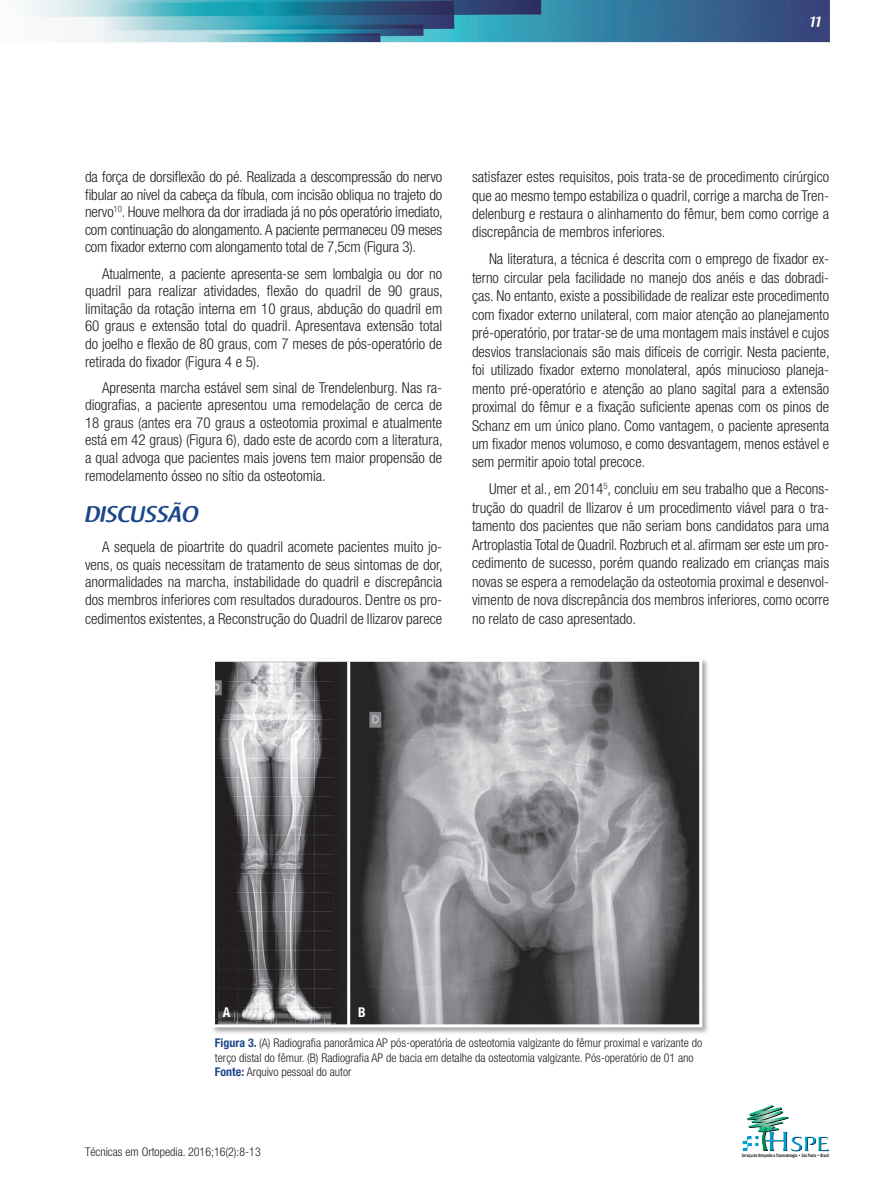
<style>
.page{position:relative;width:893px;height:1191px;background:#fff}
.page>*{position:absolute;margin:0;border:0;box-sizing:border-box;transform-origin:0 0}
._5_Intertitulo_1{font:600 22.5px "Raspoutine";color:#1c4788}
._4_Texto{font:300 condensed 15px/18.5px "Helvetica Neue";color:#231f20;text-align:justify}
.t1{font:600 15px "Raspoutine";color:#fff}
._6_1_Figura_Letra{font:700 condensed 13.5px "Helvetica Neue";color:#fff}
._6_Figura{font:300 condensed 12px/14.4px "Helvetica Neue";color:#231f20}
.t2{font:4.5px "News Goth Cn BT Bold";letter-spacing:-.01em;color:#231f20}
.s1{font-weight:700;color:#1c4788}
</style>
<div class="page">
<img style="left:25px;top:0;width:804px;height:43px">
<img style="left:742px;top:1105px;width:87px;height:47px">
<div style="left:211px;top:657px;width:499px;height:378px;background:#231f20;opacity:.4"></div>
<img style="left:216px;top:663px;width:482px;height:360px">
<div style="left:212px;top:659px;width:490px;height:368px;border:3px solid #fff"></div>
<hr style="left:347px;top:661px;width:3px;height:366px;background:#fff">
<p class="t1" style="left:809px;top:14px;width:13px">11</p>
<p class="_4_Texto" style="left:85px;top:168px;width:359px;line-height:17.5px">da força de dorsiflexão do pé. Realizada a descompressão do nervo fibular ao nível da cabeça da fíbula, com incisão obliqua no trajeto do nervo<sup>10</sup>. Houve melhora da dor irradiada já no pós operatório imediato, com continuação do alongamento. A paciente permaneceu 09 meses com fixador externo com alongamento total de 7,5cm (Figura 3).</p>
<p class="_4_Texto" style="left:85px;top:264px;width:359px;line-height:17.5px;text-indent:17px">Atualmente, a paciente apresenta-se sem lombalgia ou dor no quadril para realizar atividades, flexão do quadril de 90 graus, limitação da rotação interna em 10 graus, abdução do quadril em 60 graus e extensão total do quadril. Apresentava extensão total do joelho e flexão de 80 graus, com 7 meses de pós-operatório de retirada do fixador (Figura 4 e 5).</p>
<p class="_4_Texto" style="left:85px;top:378px;width:359px;line-height:17.5px;text-indent:17px">Apresenta marcha estável sem sinal de Trendelenburg. Nas ra&shy;diografias, a paciente apresentou uma remodelação de cerca de 18 graus (antes era 70 graus a osteotomia proximal e atualmente está em 42 graus) (Figura 6), dado este de acordo com a literatura, a qual advoga que pacientes mais jovens tem maior propensão de remodelamento ósseo no sítio da osteotomia.</p>
<p class="_5_Intertitulo_1" style="left:85px;top:501px;width:115px">DISCUSSÃO</p>
<p class="_4_Texto" style="left:85px;top:537px;width:359px;line-height:17.9px;text-indent:17px">A sequela de pioartrite do quadril acomete pacientes muito jo&shy;vens, os quais necessitam de tratamento de seus sintomas de dor, anormalidades na marcha, instabilidade do quadril e discrepância dos membros inferiores com resultados duradouros. Dentre os pro&shy;cedimentos existentes, a Reconstrução do Quadril de Ilizarov parece</p>
<p class="_4_Texto" style="left:472px;top:167px;width:359px">satisfazer estes requisitos, pois trata-se de procedimento cirúrgico que ao mesmo tempo estabiliza o quadril, corrige a marcha de Tren&shy;delenburg e restaura o alinhamento do fêmur, bem como corrige a discrepância de membros inferiores.</p>
<p class="_4_Texto" style="left:472px;top:250px;width:359px;text-indent:17px">Na literatura, a técnica é descrita com o emprego de fixador ex&shy;terno circular pela facilidade no manejo dos anéis e das dobradi&shy;ças. No entanto, existe a possibilidade de realizar este procedimento com fixador externo unilateral, com maior atenção ao planejamento pré-operatório, por tratar-se de uma montagem mais instável e cujos desvios translacionais são mais difíceis de corrigir. Nesta paciente, foi utilizado fixador externo monolateral, após minucioso planeja&shy;mento pré-operatório e atenção ao plano sagital para a extensão proximal do fêmur e a fixação suficiente apenas com os pinos de Schanz em um único plano. Como vantagem, o paciente apresenta um fixador menos volumoso, e como desvantagem, menos estável e sem permitir apoio total precoce.</p>
<p class="_4_Texto" style="left:472px;top:480px;width:359px;text-align:left;text-indent:17px">Umer et al., em 2014<sup>5</sup>, concluiu em seu trabalho que a Recons&shy;trução do quadril de Ilizarov é um procedimento viável para o tra&shy;tamento dos pacientes que não seriam bons candidatos para uma Artroplastia Total de Quadril. Rozbruch et al. afirmam ser este um pro-- cedimento de sucesso, porém quando realizado em crianças mais novas se espera a remodelação da osteotomia proximal e desenvol&shy;vimento de nova discrepância dos membros inferiores, como ocorre no relato de caso apresentado.</p>
<p class="_6_1_Figura_Letra" style="left:223px;top:1004px;width:9px">A</p>
<p class="_6_1_Figura_Letra" style="left:358px;top:1004px;width:9px">B</p>
<p class="_6_Figura" style="left:215px;top:1035px;width:489px"><span class="s1">Figura 3.</span> (A) Radiografia panorâmica AP pós-operatória de osteotomia valgizante do fêmur proximal e varizante do terço distal do fêmur. (B) Radiografia AP de bacia em detalhe da osteotomia valgizante. Pós-operatório de 01 ano</p>
<p class="_6_Figura" style="left:215px;top:1064px;width:138px"><span class="s1">Fonte:</span> Arquivo pessoal do autor</p>
<p class="_6_Figura" style="left:85px;top:1144px;width:177px">Técnicas em Ortopedia. 2016;16(2):8-13</p>
<p class="t2" style="left:742px;top:1152px;width:89px">Serviço de Ortopedia e Traumatologia • São Paulo • Brasil</p>
</div>
